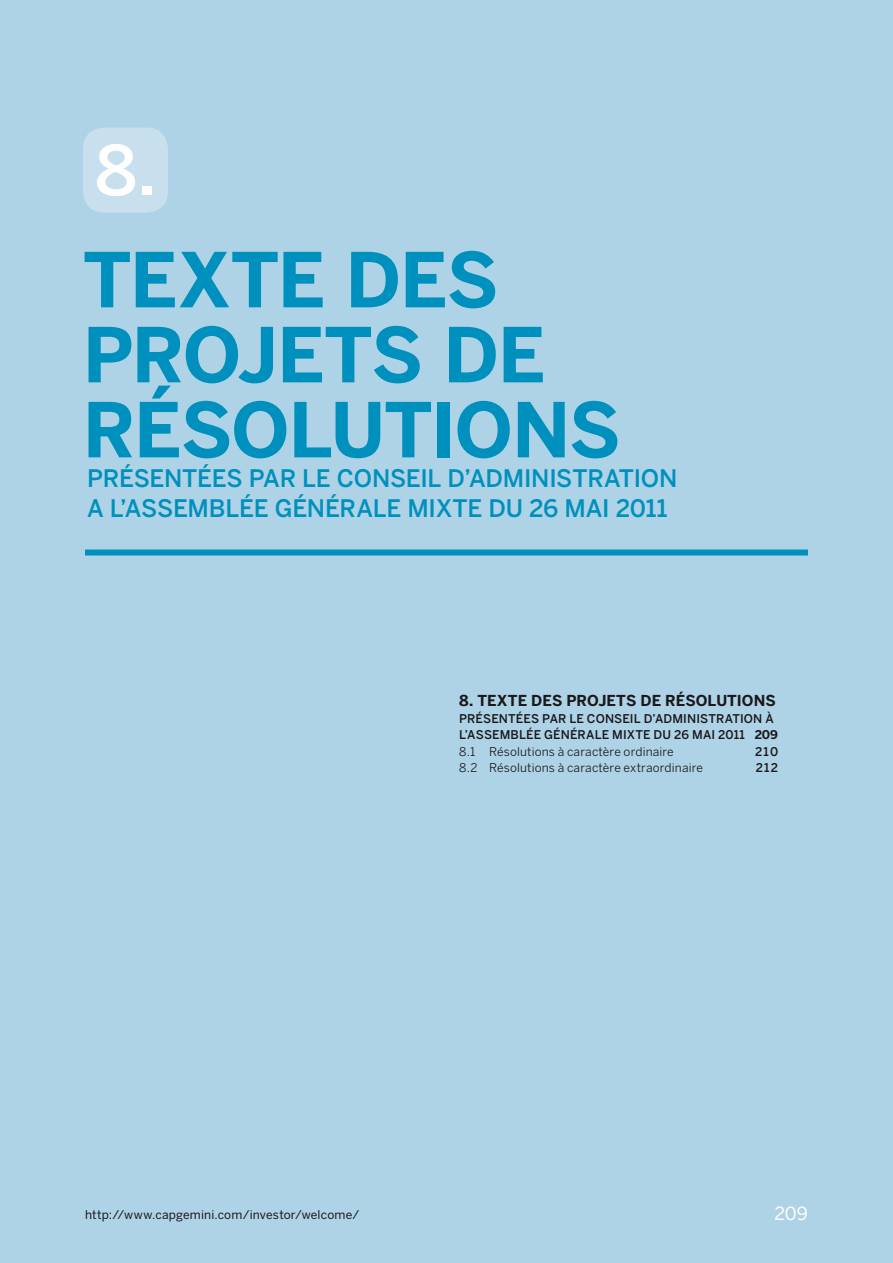
<style>
.page{position:relative;width:893px;height:1263px;background:#afd3e6}
.page>*{position:absolute;margin:0;border:0;box-sizing:border-box;transform-origin:0 0}
.t1{font:700 75px/75px "Benton Sans";color:#0090bd}
.t2{font:500 67.5px "Benton Sans";color:#fff}
.t3{font:500 24px "Benton Sans";letter-spacing:-.01em;color:#0090bd}
.t4{font:18px "Benton Sans";color:#fff}
.t5{font:700 15px "Benton Sans";color:#1a181b}
.t6{font:500 12px "Benton Sans";letter-spacing:.015em;color:#1a181b}
.t7{font:12px "Benton Sans";letter-spacing:.01em;color:#1a181b}
.t8{font:12px "Benton Sans";letter-spacing:.015em;color:#1a181b}
.s1{font-weight:700}
</style>
<div class="page">
<div style="left:83px;top:128px;width:85px;height:85px;background:#c8e0ed;border-radius:21px"></div>
<div style="left:85px;top:549px;width:723px;height:6px;background:#0090bd"></div>
<h2 class="t2" style="left:95px;top:130px;width:63px">8.</h2>
<h1 class="t1" style="left:83px;top:241px;width:312px">TEXTE DES<br>PROJETS</h1>
<h1 class="t1" style="left:443px;top:316px;width:48px">DE</h1>
<h1 class="t1" style="left:83px;top:391px;width:50px">RÉSOLUTIONS</h1>
<h3 class="t3" style="left:87px;top:464px;width:79px">PRÉSENTÉE</h3>
<h3 class="t3" style="left:227px;top:464px;width:129px">S PAR LECON</h3>
<h3 class="t3" style="left:390px;top:464px;width:28px">SEIL</h3>
<h3 class="t3" style="left:447px;top:464px;width:69px">D’ADMINI</h3>
<h3 class="t3" style="left:556px;top:464px;width:63px">STRATION</h3>
<h3 class="t3" style="left:87px;top:494px;width:103px">A L’ASSEMBLÉE</h3>
<h3 class="t3" style="left:275px;top:494px;width:17px">GÉNÉ</h3>
<h3 class="t3" style="left:340px;top:494px;width:33px">RALE</h3>
<h3 class="t3" style="left:407px;top:494px;width:16px">MIXTE</h3>
<h3 class="t3" style="left:488px;top:494px;width:91px">DU 26 MAI</h3>
<h3 class="t3" style="left:616px;top:494px;width:53px">2011</h3>
<p class="t5" style="left:459px;top:692px;width:83px">8. TEXTE DES</p>
<p class="t5" style="left:566px;top:692px;width:51px">PROJETS</p>
<p class="t5" style="left:640px;top:692px;width:36px">DE RÉSOLUTIONS</p>
<p class="t6" style="left:459px;top:711px;width:41px">PRÉSENTÉE</p>
<p class="t6" style="left:531px;top:711px;width:66px">S PAR LECON</p>
<p class="t6" style="left:614px;top:711px;width:15px">SEIL</p>
<p class="t6" style="left:644px;top:711px;width:37px">D’ADMINI</p>
<p class="t6" style="left:700px;top:711px;width:33px">STRATION</p>
<p class="t6" style="left:765px;top:711px;width:9px">À</p>
<p class="t6" style="left:459px;top:728px;width:42px">L’ASSEMBLÉE</p>
<p class="t6" style="left:544px;top:728px;width:10px">GÉNÉ</p>
<p class="t6" style="left:578px;top:728px;width:17px">RALE</p>
<p class="t6" style="left:612px;top:728px;width:9px">MIXTE</p>
<p class="t6" style="left:654px;top:728px;width:47px">DU 26 MAI</p>
<p class="t6" style="left:718px;top:728px;width:61px">2011 <span class="s1">209</span></p>
<p class="t7" style="left:459px;top:744px;width:216px">8.1 Résolutions à caractère ordinaire</p>
<p class="t6" style="left:755px;top:744px;width:24px">210</p>
<p class="t7" style="left:459px;top:761px;width:245px">8.2 Résolutions à caractère extraordinaire</p>
<p class="t6" style="left:756px;top:761px;width:24px">212</p>
<p class="t8" style="left:85px;top:1208px;width:276px">http://www.capgemini.com/investor/welcome/</p>
<h3 class="t4" style="left:774px;top:1203px;width:35px">209</h3>
</div>
